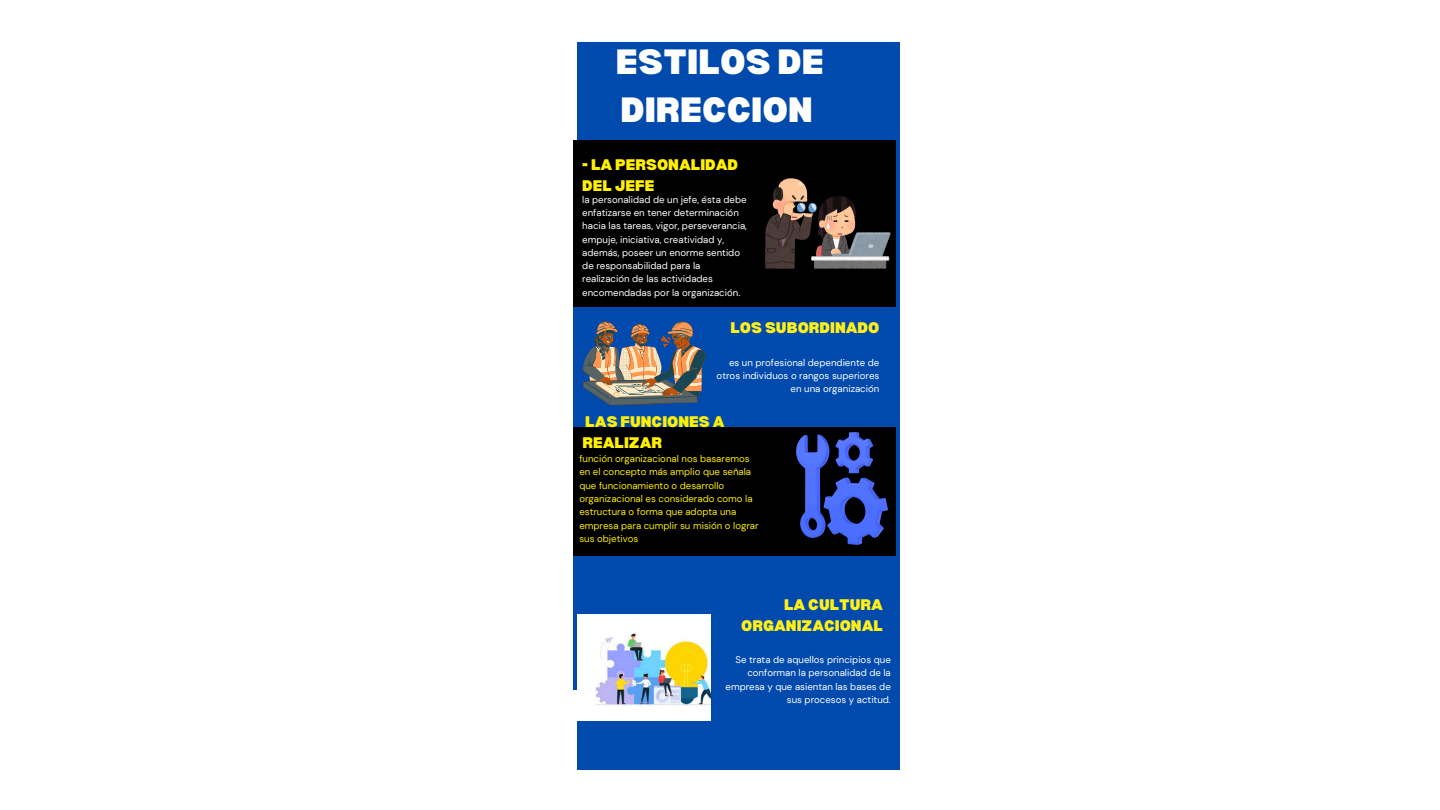
<style>
.page{position:relative;width:1440px;height:810px;background:#fff}
.page>*{position:absolute;margin:0;border:0;box-sizing:border-box;transform-origin:0 0}
.t1{font:900 34.4px/47.9px "Bernoru";color:#fff}
.t2{font:900 15px/21px "Bernoru";color:#ffef03}
.t3{font:900 15px/21px "Bernoru";color:#fff018;text-align:right}
.t4{font:9.7px/13.3px "DM Sans";color:#fff;text-align:right}
.t5{font:9.7px/13.3px "DM Sans";color:#ffef03}
</style>
<div class="page">
<div style="left:578px;top:42px;width:322px;height:728px;background:#004aad"></div>
<div style="left:573px;top:140px;width:322px;height:167px;background:#000"></div>
<div style="left:573px;top:307px;width:322px;height:138px;background:#004aad"></div>
<div style="left:573px;top:428px;width:322px;height:147px;background:#000"></div>
<div style="left:573px;top:556px;width:322px;height:133px;background:#004aad"></div>
<img style="left:765px;top:179px;width:126px;height:89px">
<svg style="left:582px;top:321px;width:124px;height:84px"></svg>
<img style="left:797px;top:433px;width:91px;height:112px">
<img style="left:578px;top:615px;width:133px;height:105px">
<p class="t1" style="left:616px;top:36px;width:209px">ESTILOS DE<br>DIRECCION</p>
<p class="t2" style="left:582px;top:153px;width:157px">- LA PERSONALIDAD<br>DEL JEFE</p>
<p class="t4" style="left:582px;top:193px;width:166px;text-align:left">la personalidad de un jefe, ésta debe enfatizarse en tener determinación hacia las tareas, vigor, perseverancia, empuje, iniciativa, creatividad y, además, poseer un enorme sentido de responsabilidad para la realización de las actividades encomendadas por la organización.</p>
<h2 class="t3" style="left:730px;top:316px;width:151px">LOS SUBORDINADO</h2>
<p class="t4" style="left:717px;top:356px;width:164px">es un profesional dependiente de otros individuos o rangos superiores en una organización</p>
<p class="t2" style="left:582px;top:410px;width:144px">LAS FUNCIONES A<br>REALIZAR</p>
<h1 class="t5" style="left:579px;top:452px;width:181px">función organizacional nos basaremos en el concepto más amplio que señala que funcionamiento o desarrollo organizacional es considerado como la estructura o forma que adopta una empresa para cumplir su misión o lograr sus objetivos</h1>
<h2 class="t3" style="left:741px;top:593px;width:143px">LA CULTURA<br>ORGANIZACIONAL</h2>
<p class="t4" style="left:726px;top:653px;width:167px">Se trata de aquellos principios que conforman la personalidad de la empresa y que asientan las bases de sus procesos y actitud.</p>
</div>
